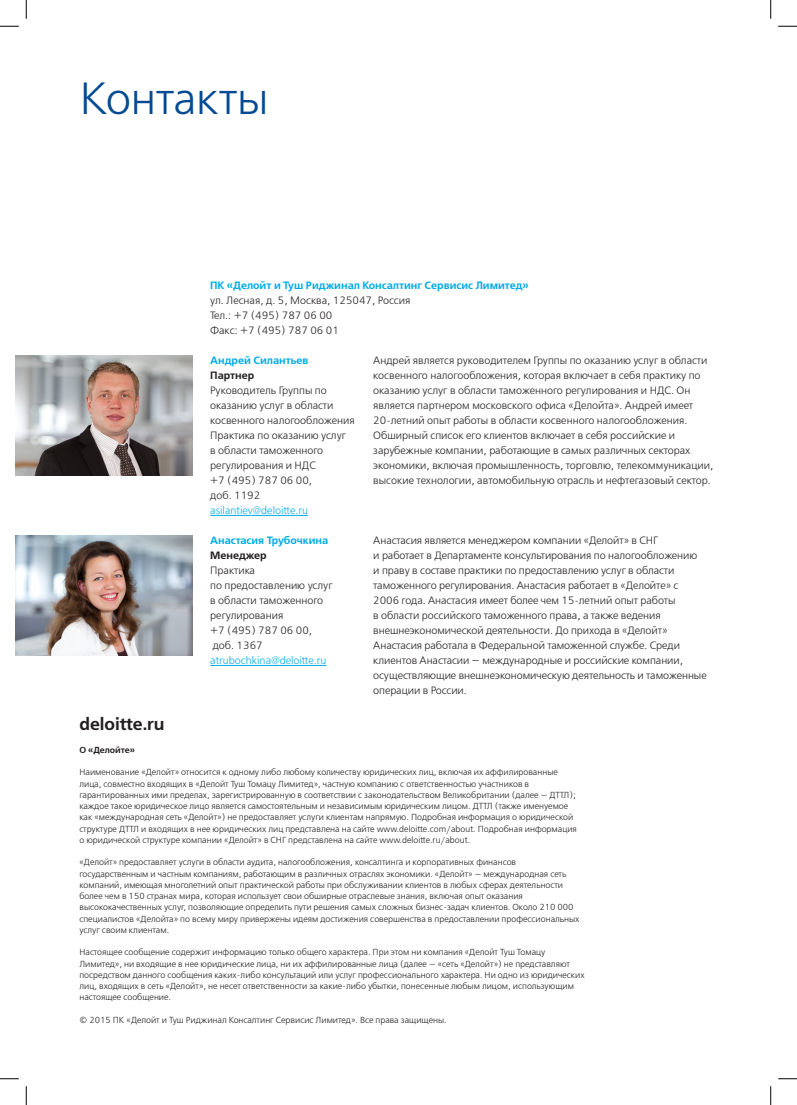
<style>
.page{position:relative;width:797px;height:1105px;background:#fff}
.page>*{position:absolute;margin:0;border:0;box-sizing:border-box;transform-origin:0 0}
.Head_styles_A_Page_h{font:300 45px "Free Set";letter-spacing:-.01em;color:#014a94}
.Caption_styles_Capti{font:600 17.5px "Free Set";color:#231f20}
.Body_styles_Body_cop{font:300 10.62px/15px "Free Set";letter-spacing:-.005em;color:#231f20}
.Subhead_styles_B_Sub{font:600 10.62px/15px "Free Set";color:#00abe7}
.t1{font:300 10.62px/15px "Free Set";color:#00abe7}
.Caption_styles_Capti-2{font:300 8.75px/11.2px "Free Set";color:#231f20}
.Caption_styles_Capti-3{font:600 8.75px "Free Set";color:#231f20}
.s1{color:#231f20}
.s2{font-weight:300;color:#231f20}
</style>
<div class="page">
<hr style="left:210px;top:515px;width:98px;height:1px;background:#00abe7">
<hr style="left:210px;top:665px;width:116px;height:1px;background:#00abe7">
<img style="left:16px;top:535px;width:177px;height:120px">
<img style="left:16px;top:355px;width:177px;height:120px">
<svg style="left:0;top:25px;width:19px;height:2px"></svg>
<svg style="left:778px;top:25px;width:19px;height:2px"></svg>
<svg style="left:0;top:1078px;width:19px;height:1px"></svg>
<svg style="left:778px;top:1078px;width:19px;height:1px"></svg>
<svg style="left:25px;top:0;width:2px;height:19px"></svg>
<svg style="left:25px;top:1086px;width:2px;height:19px"></svg>
<svg style="left:770px;top:0;width:1px;height:19px"></svg>
<svg style="left:770px;top:1086px;width:1px;height:19px"></svg>
<p class="Head_styles_A_Page_h" style="left:79px;top:72px;width:191px">Контакты</p>
<p class="Subhead_styles_B_Sub" style="left:210px;top:278px;width:320px">ПК «Делойт и Туш Риджинал Консалтинг Сервисис Лимитед»</p>
<p class="Body_styles_Body_cop" style="left:210px;top:293px;width:202px">ул. Лесная, д. 5, Москва, 125047, Россия</p>
<p class="Body_styles_Body_cop" style="left:210px;top:308px;width:124px">Тел.: +7 (495) 787 06 00</p>
<p class="Body_styles_Body_cop" style="left:210px;top:323px;width:130px">Факс: +7 (495) 787 06 01</p>
<p class="Subhead_styles_B_Sub" style="left:210px;top:353px;width:100px">Андрей Силантьев<br><span class="s1">Партнер</span></p>
<p class="Body_styles_Body_cop" style="left:210px;top:383px;width:146px">Руководитель Группы по оказанию услуг в области косвенного налогообложения<br>Практика по оказанию услуг<br>в области таможенного регулирования и НДС</p>
<p class="Body_styles_Body_cop" style="left:210px;top:473px;width:103px">+7 (495) 787 06 00, доб. 1192</p>
<p class="t1" style="left:210px;top:503px;width:99px">asilantiev@deloitte.ru</p>
<p class="Subhead_styles_B_Sub" style="left:210px;top:533px;width:120px">Анастасия Трубочкина<br><span class="s1">Менеджер<br></span><span class="s2">Практика</span></p>
<p class="Body_styles_Body_cop" style="left:210px;top:578px;width:124px">по предоставлению услуг в области таможенного регулирования</p>
<p class="t1" style="left:210px;top:623px;width:118px"><span class="s1">+7 (495) 787 06 00, доб. 1367 </span>atrubochkina@deloitte.ru</p>
<p class="Body_styles_Body_cop" style="left:373px;top:353px;width:341px">Андрей является руководителем Группы по оказанию услуг в области косвенного налогообложения, которая включает в себя практику по оказанию услуг в области таможенного регулирования и НДС. Он является партнером московского офиса «Делойта». Андрей имеет 20-летний опыт работы в области косвенного налогообложения.<br>Обширный список его клиентов включает в себя российские и зарубежные компании, работающие в самых различных секторах экономики, включая промышленность, торговлю, телекоммуникации, высокие технологии, автомобильную отрасль и нефтегазовый сектор.</p>
<p class="Body_styles_Body_cop" style="left:373px;top:533px;width:286px">Анастасия является менеджером компании «Делойт» в СНГ</p>
<p class="Body_styles_Body_cop" style="left:373px;top:548px;width:335px">и работает в Департаменте консультирования по налогообложению<br>и праву в составе практики по предоставлению услуг в области таможенного регулирования. Анастасия работает в «Делойте» с 2006 года. Анастасия имеет более чем 15-летний опыт работы<br>в области российского таможенного права, а также ведения внешнеэкономической деятельности. До прихода в «Делойт» Анастасия работала в Федеральной таможенной службе. Среди клиентов Анастасии — международные и российские компании, осуществляющие внешнеэкономическую деятельность и таможенные операции в России.</p>
<p class="Caption_styles_Capti" style="left:79px;top:714px;width:87px">deloitte.ru</p>
<p class="Caption_styles_Capti-3" style="left:79px;top:745px;width:57px">О «Делойте»</p>
<p class="Caption_styles_Capti-2" style="left:79px;top:767px;width:499px">Наименование «Делойт» относится к одному либо любому количеству юридических лиц, включая их аффилированные лица, совместно входящих в «Делойт Туш Томацу Лимитед», частную компанию с ответственностью участников в гарантированных ими пределах, зарегистрированную в соответствии с законодательством Великобритании (далее — ДТТЛ); каждое такое юридическое лицо является самостоятельным и независимым юридическим лицом. ДТТЛ (также именуемое как «международная сеть «Делойт») не предоставляет услуги клиентам напрямую. Подробная информация о юридической структуре ДТТЛ и входящих в нее юридических лиц представлена на сайте www.deloitte.com/about. Подробная информация о юридической структуре компании «Делойт» в СНГ представлена на сайте www.deloitte.ru/about.</p>
<p class="Caption_styles_Capti-2" style="left:79px;top:857px;width:501px">«Делойт» предоставляет услуги в области аудита, налогообложения, консалтинга и корпоративных финансов государственным и частным компаниям, работающим в различных отраслях экономики. «Делойт» — международная сеть компаний, имеющая многолетний опыт практической работы при обслуживании клиентов в любых сферах деятельности более чем в 150 странах мира, которая использует свои обширные отраслевые знания, включая опыт оказания высококачественных услуг, позволяющие определить пути решения самых сложных бизнес-задач клиентов. Около 210 000 специалистов «Делойта» по всему миру привержены идеям достижения совершенства в предоставлении профессиональных услуг своим клиентам.</p>
<p class="Caption_styles_Capti-2" style="left:79px;top:947px;width:507px">Настоящее сообщение содержит информацию только общего характера. При этом ни компания «Делойт Туш Томацу Лимитед», ни входящие в нее юридические лица, ни их аффилированные лица (далее — «сеть «Делойт») не представляют посредством данного сообщения каких-либо консультаций или услуг профессионального характера. Ни одно из юридических лиц, входящих в сеть «Делойт», не несет ответственности за какие-либо убытки, понесенные любым лицом, использующим настоящее сообщение.</p>
<p class="Caption_styles_Capti-2" style="left:79px;top:1014px;width:369px">© 2015 ПК «Делойт и Туш Риджинал Консалтинг Сервисис Лимитед». Все права защищены.</p>
</div>
